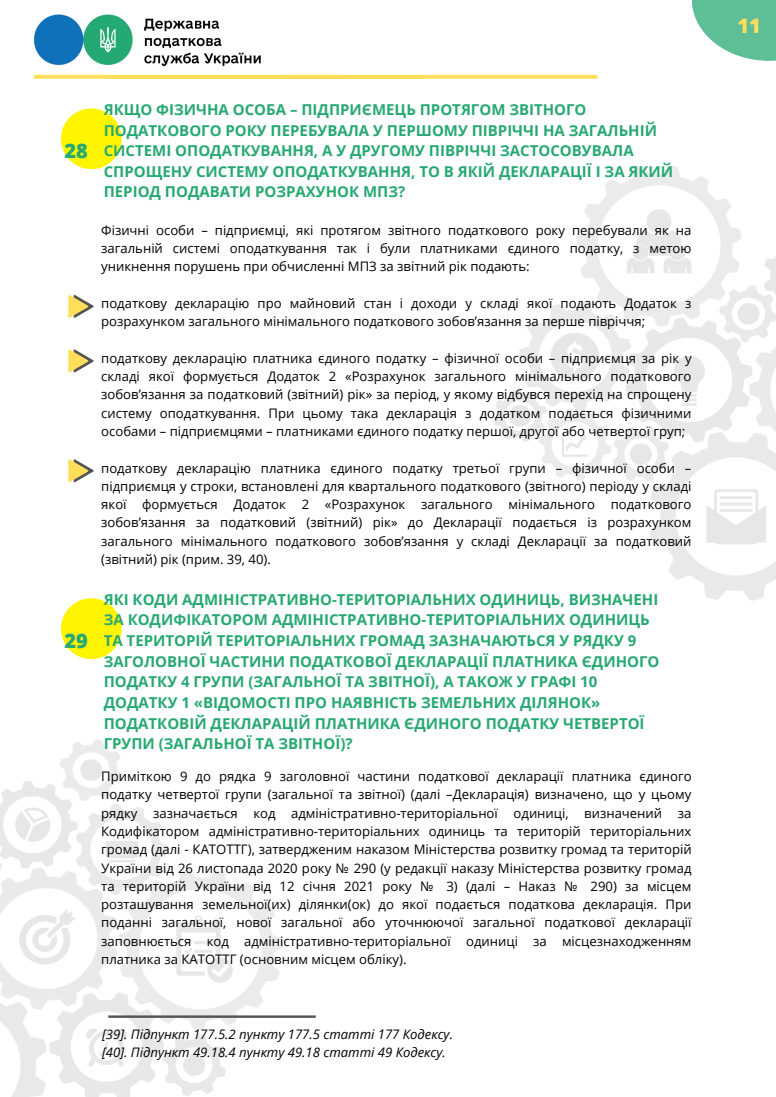
<style>
.page{position:relative;width:776px;height:1097px;background:#fff}
.page>*{position:absolute;margin:0;border:0;box-sizing:border-box;transform-origin:0 0}
.t1{font:800 20px "Open Sans";color:#27a972}
.t2{font:800 20px "Open Sans";color:#ffde59}
.t3{font:700 15px/20.6px "Open Sans";color:#27a972}
.t4{font:13.12px/18.2px "Open Sans";color:#000;text-align:justify}
.t5{font:italic 13.12px/18.2px "Open Sans";color:#000}
</style>
<div class="page">
<svg style="left:34px;top:75px;width:563px;height:4px;background:#ffde5e"></svg>
<svg style="left:692px;top:0;width:84px;height:61px;fill:#5ebe95"></svg>
<img style="left:34px;top:14px;width:227px;height:52px">
<img style="left:0;top:739px;width:282px;height:358px">
<img style="left:494px;top:166px;width:282px;height:435px">
<div style="left:61px;top:108px;width:61px;height:61px;background:#fff500;border-radius:50%"></div>
<svg style="left:68px;top:349px;width:26px;height:24px"></svg>
<svg style="left:68px;top:295px;width:26px;height:23px"></svg>
<svg style="left:68px;top:459px;width:26px;height:23px"></svg>
<div style="left:61px;top:598px;width:61px;height:61px;background:#fff500;border-radius:50%"></div>
<svg style="left:108px;top:1015px;width:207px;height:3px"></svg>
<h1 class="t1" style="left:64px;top:137px;width:25px">28</h1>
<h1 class="t1" style="left:64px;top:627px;width:25px">29</h1>
<p class="t3" style="left:104px;top:99px;width:571px">ЯКЩО ФІЗИЧНА ОСОБА – ПІДПРИЄМЕЦЬ ПРОТЯГОМ ЗВІТНОГО ПОДАТКОВОГО РОКУ ПЕРЕБУВАЛА У ПЕРШОМУ ПІВРІЧЧІ НА ЗАГАЛЬНІЙ СИСТЕМІ ОПОДАТКУВАННЯ, А У ДРУГОМУ ПІВРІЧЧІ ЗАСТОСОВУВАЛА СПРОЩЕНУ СИСТЕМУ ОПОДАТКУВАННЯ, ТО В ЯКІЙ ДЕКЛАРАЦІЇ І ЗА ЯКИЙ ПЕРІОД ПОДАВАТИ РОЗРАХУНОК МПЗ?</p>
<p class="t4" style="left:101px;top:221px;width:592px">Фізичні особи – підприємці, які протягом звітного податкового року перебували як на загальній системі оподаткування так і були платниками єдиного податку, з метою уникнення порушень при обчисленні МПЗ за звітний рік подають:</p>
<p class="t4" style="left:101px;top:294px;width:592px">податкову декларацію про майновий стан і доходи у складі якої подають Додаток з розрахунком загального мінімального податкового зобов’язання за перше півріччя;</p>
<p class="t4" style="left:101px;top:349px;width:592px">податкову декларацію платника єдиного податку – фізичної особи – підприємця за рік у складі якої формується Додаток 2 «Розрахунок загального мінімального податкового зобов’язання за податковий (звітний) рік» за період, у якому відбувся перехід на спрощену систему оподаткування. При цьому така декларація з додатком подається фізичними особами – підприємцями – платниками єдиного податку першої, другої або четвертої груп;</p>
<p class="t4" style="left:101px;top:458px;width:592px">податкову декларацію платника єдиного податку третьої групи – фізичної особи – підприємця у строки, встановлені для квартального податкового (звітного) періоду у складі якої формується Додаток 2 «Розрахунок загального мінімального податкового зобов’язання за податковий (звітний) рік» до Декларації подається із розрахунком загального мінімального податкового зобов’язання у складі Декларації за податковий (звітний) рік (прим. 39, 40).</p>
<p class="t3" style="left:104px;top:589px;width:557px">ЯКІ КОДИ АДМІНІСТРАТИВНО-ТЕРИТОРІАЛЬНИХ ОДИНИЦЬ, ВИЗНАЧЕНІ ЗА КОДИФІКАТОРОМ АДМІНІСТРАТИВНО-ТЕРИТОРІАЛЬНИХ ОДИНИЦЬ ТА ТЕРИТОРІЙ ТЕРИТОРІАЛЬНИХ ГРОМАД ЗАЗНАЧАЮТЬСЯ У РЯДКУ 9<br>ЗАГОЛОВНОЇ ЧАСТИНИ ПОДАТКОВОЇ ДЕКЛАРАЦІЇ ПЛАТНИКА ЄДИНОГО ПОДАТКУ 4 ГРУПИ (ЗАГАЛЬНОЇ ТА ЗВІТНОЇ), А ТАКОЖ У ГРАФІ 10<br>ДОДАТКУ 1 «ВІДОМОСТІ ПРО НАЯВНІСТЬ ЗЕМЕЛЬНИХ ДІЛЯНОК» ПОДАТКОВІЙ ДЕКЛАРАЦІЙ ПЛАТНИКА ЄДИНОГО ПОДАТКУ ЧЕТВЕРТОЇ ГРУПИ (ЗАГАЛЬНОЇ ТА ЗВІТНОЇ)?</p>
<p class="t4" style="left:101px;top:767px;width:592px">Приміткою 9 до рядка 9 заголовної частини податкової декларації платника єдиного податку четвертої групи (загальної та звітної) (далі –Декларація) визначено, що у цьому рядку зазначається код адміністративно-територіальної одиниці, визначений за Кодифікатором адміністративно-територіальних одиниць та територій територіальних громад (далі - КАТОТТГ), затвердженим наказом Міністерства розвитку громад та територій України від 26 листопада 2020 року № 290 (у редакції наказу Міністерства розвитку громад та територій України від 12 січня 2021 року № 3) (далі – Наказ № 290) за місцем розташування земельної(их) ділянки(ок) до якої подається податкова декларація. При поданні загальної, нової загальної або уточнюючої загальної податкової декларації заповнюється код адміністративно-територіальної одиниці за місцезнаходженням платника за КАТОТТГ (основним місцем обліку).</p>
<p class="t5" style="left:102px;top:1024px;width:352px">[39]. Підпункт 177.5.2 пункту 177.5 статті 177 Кодексу. [40]. Підпункт 49.18.4 пункту 49.18 статті 49 Кодексу.</p>
<h1 class="t2" style="left:737px;top:12px;width:25px">11</h1>
</div>
